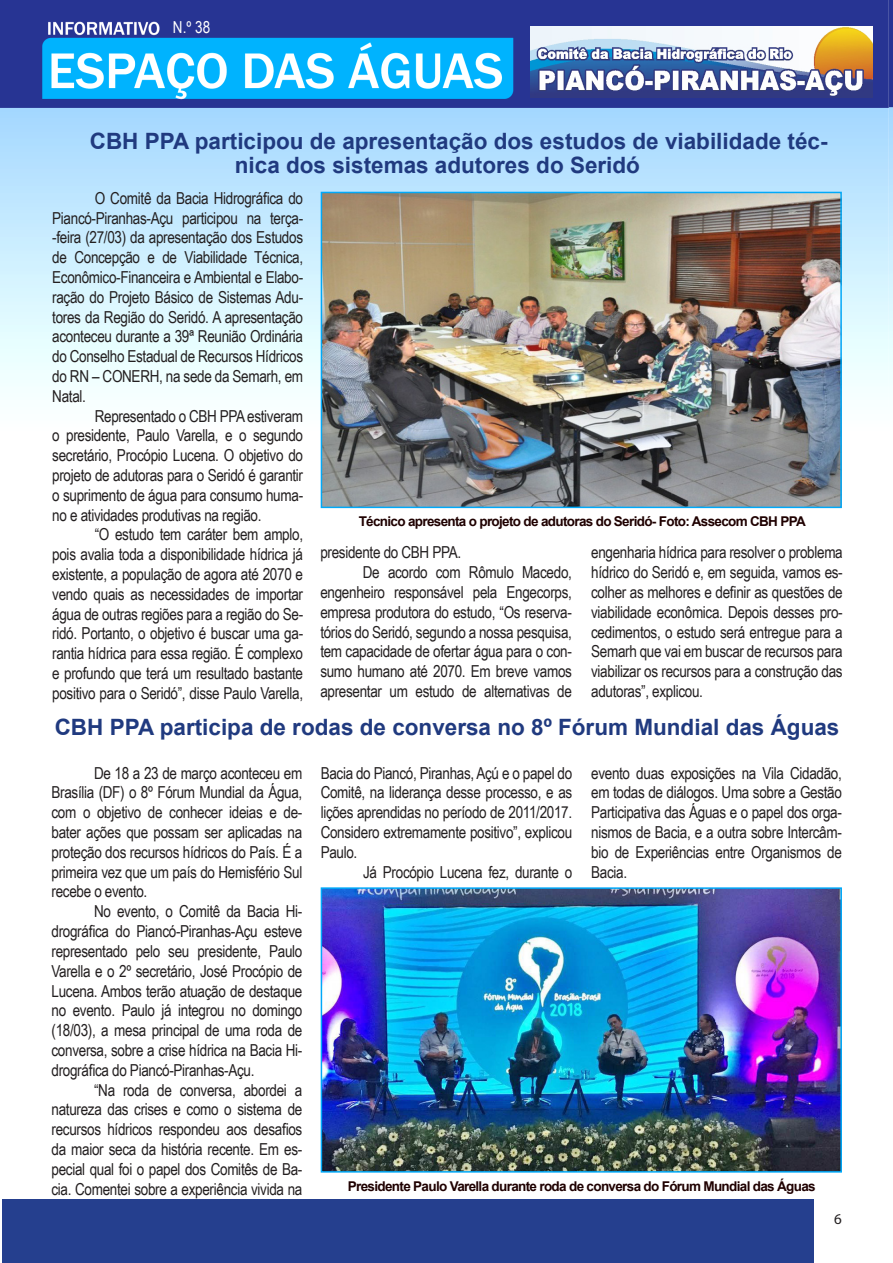
<style>
.page{position:relative;width:893px;height:1263px;background:#fff}
.page>*{position:absolute;margin:0;border:0;box-sizing:border-box;transform-origin:0 0}
.Corpo_do_Texto{font:700 22.5px/24px "Arial";color:#203a7f}
.Corpo_do_Texto-2{font:16.5px/19.8px "Arial Narrow";letter-spacing:-.02em;color:#231f20;text-align:justify}
.t1{font:16.5px "Arial Narrow";color:#fff}
.t2{font:15px "Myriad Pro";color:#231f20}
.t3{font:700 13.5px "Arial";letter-spacing:-.05em;color:#1f0000}
</style>
<div class="page">
<img style="left:0;top:0;width:888px;height:1164px">
<img style="left:530px;top:27px;width:342px;height:70px">
<div style="left:2px;top:1199px;width:811px;height:64px;background:#253f8e"></div>
<img style="left:324px;top:195px;width:515px;height:310px">
<div style="left:321px;top:192px;width:521px;height:316px;border:2px solid #00a9f9"></div>
<img style="left:324px;top:890px;width:515px;height:279px">
<div style="left:321px;top:887px;width:521px;height:285px;border:2px solid #00a9f9"></div>
<img style="left:888px;top:0;width:5px;height:393px">
<hr style="left:892px;top:1133px;width:1px;height:130px;background:#c6eafa">
<p class="t1" style="left:173px;top:15px;width:39px">N.º 38</p>
<p class="Corpo_do_Texto" style="left:235px;top:130px;width:594px;text-indent:-145px">CBH PPA participou de apresentação dos estudos de viabilidade téc&shy;nica dos sistemas adutores do Seridó</p>
<p class="Corpo_do_Texto-2" style="left:52px;top:187px;width:252px;text-indent:43px">O Comitê da Bacia Hidrográfica do Piancó-Piranhas-Açu participou na terça--feira (27/03) da apresentação dos Estudos de Concepção e de Viabilidade Técnica, Econômico-Financeira e Ambiental e Elabo&shy;ração do Projeto Básico de Sistemas Adu&shy;tores da Região do Seridó. A apresentação aconteceu durante a 39ª Reunião Ordinária do Conselho Estadual de Recursos Hídricos do RN – CONERH, na sede da Semarh, em Natal.</p>
<p class="Corpo_do_Texto-2" style="left:52px;top:405px;width:252px;text-indent:43px">Representado o CBH PPA estiveram o presidente, Paulo Varella, e o segundo secretário, Procópio Lucena. O objetivo do projeto de adutoras para o Seridó é garantir o suprimento de água para consumo huma&shy;no e atividades produtivas na região.</p>
<p class="Corpo_do_Texto-2" style="left:52px;top:524px;width:252px;text-indent:43px">“O estudo tem caráter bem amplo, pois avalia toda a disponibilidade hídrica já existente, a população de agora até 2070 e vendo quais as necessidades de importar água de outras regiões para a região do Se&shy;ridó. Portanto, o objetivo é buscar uma ga&shy;rantia hídrica para essa região. É complexo e profundo que terá um resultado bastante positivo para o Seridó”, disse Paulo Varella,</p>
<p class="t3" style="left:359px;top:513px;width:449px">Técnico apresenta o projeto de adutoras do Seridó- Foto: Assecom CBH PPA</p>
<p class="Corpo_do_Texto-2" style="left:320px;top:542px;width:142px">presidente do CBH PPA.</p>
<p class="Corpo_do_Texto-2" style="left:320px;top:562px;width:253px;text-indent:43px">De acordo com Rômulo Macedo, engenheiro responsável pela Engecorps, empresa produtora do estudo, “Os reserva&shy;tórios do Seridó, segundo a nossa pesquisa, tem capacidade de ofertar água para o con&shy;sumo humano até 2070. Em breve vamos apresentar um estudo de alternativas de</p>
<p class="Corpo_do_Texto-2" style="left:591px;top:542px;width:253px">engenharia hídrica para resolver o problema hídrico do Seridó e, em seguida, vamos es&shy;colher as melhores e definir as questões de viabilidade econômica. Depois desses pro&shy;cedimentos, o estudo será entregue para a Semarh que vai em buscar de recursos para viabilizar os recursos para a construção das adutoras”, explicou.</p>
<p class="Corpo_do_Texto" style="left:55px;top:716px;width:786px">CBH PPA participa de rodas de conversa no 8º Fórum Mundial das Águas</p>
<p class="Corpo_do_Texto-2" style="left:52px;top:762px;width:252px;text-indent:43px">De 18 a 23 de março aconteceu em Brasília (DF) o 8º Fórum Mundial da Água, com o objetivo de conhecer ideias e de&shy;bater ações que possam ser aplicadas na proteção dos recursos hídricos do País. É a primeira vez que um país do Hemisfério Sul recebe o evento.</p>
<p class="Corpo_do_Texto-2" style="left:52px;top:901px;width:252px;text-indent:43px">No evento, o Comitê da Bacia Hi&shy;drográfica do Piancó-Piranhas-Açu esteve representado pelo seu presidente, Paulo Varella e o 2º secretário, José Procópio de Lucena. Ambos terão atuação de destaque no evento. Paulo já integrou no domingo (18/03), a mesa principal de uma roda de conversa, sobre a crise hídrica na Bacia Hi&shy;drográfica do Piancó-Piranhas-Açu.</p>
<p class="Corpo_do_Texto-2" style="left:52px;top:1079px;width:252px;text-indent:43px">“Na roda de conversa, abordei a natureza das crises e como o sistema de recursos hídricos respondeu aos desafios da maior seca da história recente. Em es&shy;pecial qual foi o papel dos Comitês de Ba&shy;cia. Comentei sobre a experiência vivida na</p>
<p class="Corpo_do_Texto-2" style="left:591px;top:762px;width:252px">evento duas exposições na Vila Cidadão, em todas de diálogos. Uma sobre a Gestão Participativa das Águas e o papel dos orga&shy;nismos de Bacia, e a outra sobre Intercâm&shy;bio de Experiências entre Organismos de Bacia.</p>
<p class="Corpo_do_Texto-2" style="left:321px;top:762px;width:253px">Bacia do Piancó, Piranhas, Açú e o papel do Comitê, na liderança desse processo, e as lições aprendidas no período de 2011/2017.<br>Considero extremamente positivo”, explicou Paulo.</p>
<p class="Corpo_do_Texto-2" style="left:363px;top:861px;width:211px">Já Procópio Lucena fez, durante o</p>
<p class="t3" style="left:348px;top:1177px;width:469px">Presidente Paulo Varella durante roda de conversa do Fórum Mundial das Águas</p>
<p class="t2" style="left:834px;top:1209px;width:9px">6</p>
</div>
